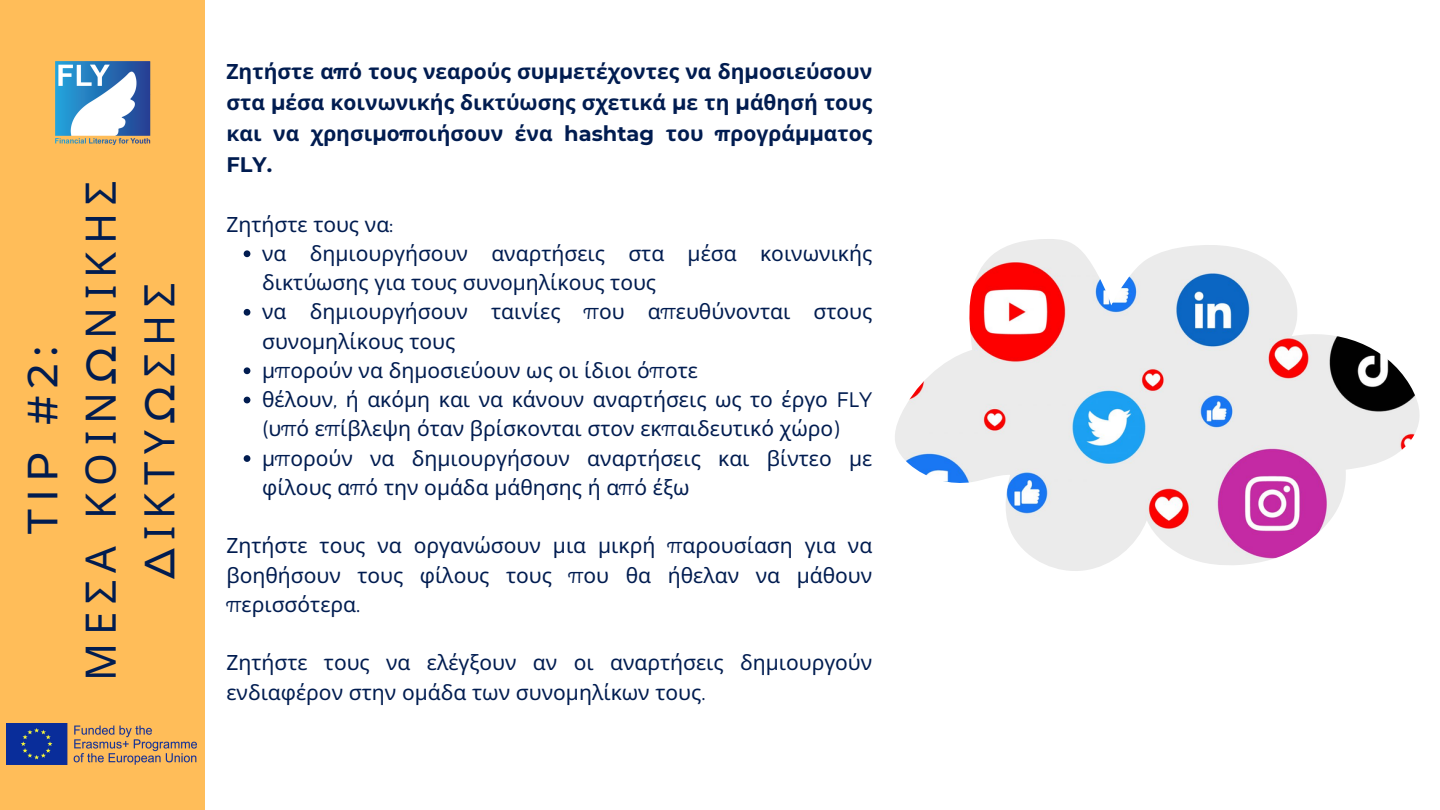
<style>
.page{position:relative;width:1440px;height:810px;background:#fff}
.page>*{position:absolute;margin:0;border:0;box-sizing:border-box;transform-origin:0 0}
.t1{font:42px/58.5px "Noto Sans";letter-spacing:.18em;color:#011c50;text-align:center}
.t2{font:500 42px "Montserrat";color:#011c50}
.t3{font:21px/29.2px "Noto Sans";color:#011c50}
.t4{font:700 21px/30.8px "Noto Sans";color:#011c50;text-align:justify}
.s1{font-family:"Montserrat";font-weight:500}
.s2{font-family:"Montserrat"}
.s3{font-family:"Montserrat";font-weight:300}
</style>
<div class="page">
<div style="left:0;top:0;width:204px;height:810px;background:#ffbd59"></div>
<img style="left:55px;top:61px;width:96px;height:84px">
<img style="left:7px;top:724px;width:189px;height:41px">
<img style="left:895px;top:239px;width:525px;height:332px">
<svg style="left:244px;top:250px;width:6px;height:7px"></svg>
<svg style="left:244px;top:309px;width:6px;height:7px"></svg>
<svg style="left:244px;top:367px;width:6px;height:7px"></svg>
<svg style="left:244px;top:397px;width:6px;height:6px"></svg>
<svg style="left:244px;top:455px;width:6px;height:7px"></svg>
<p class="t2" style="left:17px;top:534px;width:189px;rotate:-90deg">TIP #2:</p>
<p class="t1" style="left:70px;top:681px;width:501px;rotate:-90deg">ΜΕΣΑ ΚΟΙΝ<span class="s1">Ω</span>ΝΙΚΗΣ<br><span class="s1">Δ</span>ΙΚΤΥ<span class="s1">Ω</span>ΣΗΣ</p>
<p class="t4" style="left:226px;top:56px;width:647px">Ζητήστε α<span class="s2">π</span>ό τους νεαρούς συ<span class="s2">μμ</span>ετέχοντες να δη<span class="s2">μ</span>οσιεύσουν στα <span class="s2">μ</span>έσα κοινωνικής δικτύωσης σχετικά <span class="s2">μ</span>ε τη <span class="s2">μ</span>άθησή τους και να χρησι<span class="s2">μ</span>ο<span class="s2">π</span>οιήσουν ένα <span class="s2">hashtag</span> του <span class="s2">π</span>ρογρά<span class="s2">μμ</span>ατος <span class="s2">FLY.</span></p>
<p class="t3" style="left:226px;top:209px;width:169px">Ζητήστε τους να<span class="s3">:</span></p>
<p class="t3" style="left:262px;top:238px;width:612px">να δημιουργήσουν αναρτήσεις στα μέσα κοινωνικής δικτύωσης για τους συνομηλίκους τους</p>
<p class="t3" style="left:262px;top:297px;width:612px">να δημιουργήσουν ταινίες <span class="s3">π</span>ου α<span class="s3">π</span>ευθύνονται στους συνομηλίκους τους</p>
<p class="t3" style="left:262px;top:355px;width:437px">μ<span class="s3">π</span>ορούν να δημοσιεύουν ως οι ίδιοι ό<span class="s3">π</span>οτε</p>
<p class="t3" style="left:262px;top:384px;width:612px">θέλουν<span class="s3">,</span> ή ακόμη και να κάνουν αναρτήσεις ως το έργο <span class="s3">FLY (</span>υ<span class="s3">π</span>ό ε<span class="s3">π</span>ίβλεψη όταν βρίσκονται στον εκ<span class="s3">π</span>αιδευτικό χώρο<span class="s3">)</span></p>
<p class="t3" style="left:262px;top:443px;width:612px">μ<span class="s3">π</span>ορούν να δημιουργήσουν αναρτήσεις και βίντεο με φίλους α<span class="s3">π</span>ό την ομάδα μάθησης ή α<span class="s3">π</span>ό έξω</p>
<p class="t3" style="left:226px;top:531px;width:647px;text-align:justify">Ζητήστε τους να οργανώσουν μια μικρή <span class="s3">π</span>αρουσίαση για να βοηθήσουν τους φίλους τους <span class="s3">π</span>ου θα ήθελαν να μάθουν <span class="s3">π</span>ερισσότερα<span class="s3">.</span></p>
<p class="t3" style="left:226px;top:648px;width:647px">Ζητήστε τους να ελέγξουν αν οι αναρτήσεις δημιουργούν ενδιαφέρον στην ομάδα των συνομηλίκων τους<span class="s3">.</span></p>
</div>
